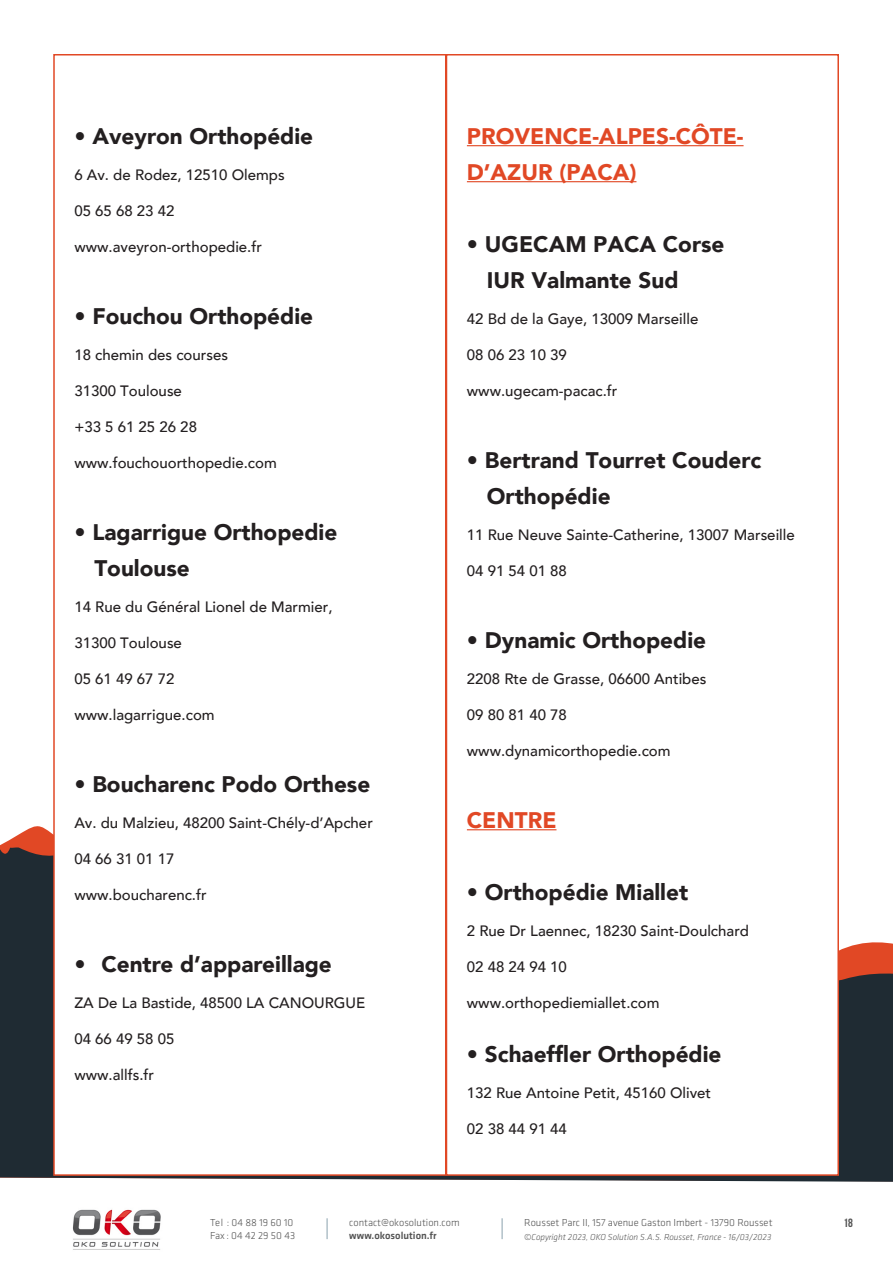
<style>
.page{position:relative;width:893px;height:1263px;background:#fff}
.page>*{position:absolute;margin:0;border:0;box-sizing:border-box;transform-origin:0 0}
.Paragraph_First{font:900 22.5px "Avenir";color:#231f20}
.Paragraph_First-2{font:900 22.5px "Avenir";color:#e14825}
.Paragraph_First-3{font:500 15px "Avenir";color:#231f20}
.t1{font:700 12px "Bebas Neue";color:#535353}
.t2{font:300 10.5px "Klavika";color:#535353}
.t3{font:500 10.5px "Klavika";color:#535353}
.t4{font:italic 300 9px "Klavika";color:#535353}
</style>
<div class="page">
<svg style="left:0;top:847px;width:893px;height:335px;fill:#1f2b33"></svg>
<svg style="left:327px;top:1218px;width:1px;height:21px"></svg>
<svg style="left:502px;top:1218px;width:1px;height:21px"></svg>
<img style="left:73px;top:1209px;width:88px;height:41px">
<div style="left:53px;top:54px;width:393px;height:1122px;background:#fff;border:2px solid #e14825"></div>
<div style="left:446px;top:54px;width:393px;height:1122px;background:#fff;border:2px solid #e14825"></div>
<hr style="left:467px;top:145px;width:276px;height:1px;background:#e14825">
<hr style="left:467px;top:181px;width:169px;height:1px;background:#e14825">
<hr style="left:467px;top:829px;width:89px;height:1px;background:#e14825">
<p class="Paragraph_First" style="left:74px;top:117px;width:240px">• Aveyron Orthopédie</p>
<p class="Paragraph_First-3" style="left:74px;top:162px;width:212px">6 Av. de Rodez, 12510 Olemps</p>
<p class="Paragraph_First-3" style="left:74px;top:198px;width:102px">05 65 68 23 42</p>
<p class="Paragraph_First-3" style="left:74px;top:234px;width:189px">www.aveyron-orthopedie.fr</p>
<p class="Paragraph_First" style="left:74px;top:297px;width:240px">• Fouchou Orthopédie</p>
<p class="Paragraph_First-3" style="left:74px;top:342px;width:155px">18 chemin des courses</p>
<p class="Paragraph_First-3" style="left:74px;top:378px;width:109px">31300 Toulouse</p>
<p class="Paragraph_First-3" style="left:74px;top:414px;width:124px">+33 5 61 25 26 28</p>
<p class="Paragraph_First-3" style="left:74px;top:450px;width:204px">www.fouchouorthopedie.com</p>
<p class="Paragraph_First" style="left:74px;top:513px;width:264px">• Lagarrigue Orthopedie</p>
<p class="Paragraph_First" style="left:94px;top:549px;width:97px">Toulouse</p>
<p class="Paragraph_First-3" style="left:74px;top:594px;width:260px">14 Rue du Général Lionel de Marmier,</p>
<p class="Paragraph_First-3" style="left:74px;top:630px;width:109px">31300 Toulouse</p>
<p class="Paragraph_First-3" style="left:74px;top:666px;width:102px">05 61 49 67 72</p>
<p class="Paragraph_First-3" style="left:74px;top:702px;width:142px">www.lagarrigue.com</p>
<p class="Paragraph_First" style="left:74px;top:765px;width:297px">• Boucharenc Podo Orthese</p>
<p class="Paragraph_First-3" style="left:74px;top:810px;width:300px">Av. du Malzieu, 48200 Saint-Chély-d’Apcher</p>
<p class="Paragraph_First-3" style="left:74px;top:846px;width:102px">04 66 31 01 17</p>
<p class="Paragraph_First-3" style="left:74px;top:882px;width:134px">www.boucharenc.fr</p>
<p class="Paragraph_First" style="left:74px;top:945px;width:259px">• Centre d’appareillage</p>
<p class="Paragraph_First-3" style="left:74px;top:990px;width:292px">ZA De La Bastide, 48500 LA CANOURGUE</p>
<p class="Paragraph_First-3" style="left:74px;top:1026px;width:102px">04 66 49 58 05</p>
<p class="Paragraph_First-3" style="left:74px;top:1062px;width:81px">www.allfs.fr</p>
<p class="Paragraph_First-2" style="left:467px;top:117px;width:278px">PROVENCE-ALPES-CÔTE-</p>
<p class="Paragraph_First-2" style="left:467px;top:153px;width:171px">D’AZUR (PACA)</p>
<p class="Paragraph_First" style="left:467px;top:225px;width:259px">• UGECAM PACA Corse</p>
<p class="Paragraph_First" style="left:487px;top:261px;width:193px">IUR Valmante Sud</p>
<p class="Paragraph_First-3" style="left:467px;top:306px;width:233px">42 Bd de la Gaye, 13009 Marseille</p>
<p class="Paragraph_First-3" style="left:467px;top:342px;width:102px">08 06 23 10 39</p>
<p class="Paragraph_First-3" style="left:467px;top:378px;width:152px">www.ugecam-pacac.fr</p>
<p class="Paragraph_First" style="left:467px;top:441px;width:296px">• Bertrand Tourret Couderc</p>
<p class="Paragraph_First" style="left:487px;top:477px;width:125px">Orthopédie</p>
<p class="Paragraph_First-3" style="left:467px;top:522px;width:329px">11 Rue Neuve Sainte-Catherine, 13007 Marseille</p>
<p class="Paragraph_First-3" style="left:467px;top:558px;width:102px">04 91 54 01 88</p>
<p class="Paragraph_First" style="left:467px;top:621px;width:241px">• Dynamic Orthopedie</p>
<p class="Paragraph_First-3" style="left:467px;top:666px;width:241px">2208 Rte de Grasse, 06600 Antibes</p>
<p class="Paragraph_First-3" style="left:467px;top:702px;width:102px">09 80 81 40 78</p>
<p class="Paragraph_First-3" style="left:467px;top:738px;width:205px">www.dynamicorthopedie.com</p>
<p class="Paragraph_First-2" style="left:467px;top:801px;width:91px">CENTRE</p>
<p class="Paragraph_First" style="left:467px;top:873px;width:223px">• Orthopédie Miallet</p>
<p class="Paragraph_First-3" style="left:467px;top:918px;width:284px">2 Rue Dr Laennec, 18230 Saint-Doulchard</p>
<p class="Paragraph_First-3" style="left:467px;top:954px;width:102px">02 48 24 94 10</p>
<p class="Paragraph_First-3" style="left:467px;top:990px;width:194px">www.orthopediemiallet.com</p>
<p class="Paragraph_First" style="left:467px;top:1035px;width:256px">• Schaeffler Orthopédie</p>
<p class="Paragraph_First-3" style="left:467px;top:1080px;width:246px">132 Rue Antoine Petit, 45160 Olivet</p>
<p class="Paragraph_First-3" style="left:467px;top:1116px;width:102px">02 38 44 91 44</p>
<p class="t2" style="left:524px;top:1216px;width:250px">Rousset Parc II, 157 avenue Gaston Imbert - 13790 Rousset</p>
<p class="t4" style="left:524px;top:1231px;width:249px">©Copyright 2023, OKO Solution S.A.S. Rousset, France - 16/03/2023</p>
<p class="t2" style="left:210px;top:1216px;width:85px">Tel : 04 88 19 60 10</p>
<p class="t1" style="left:843px;top:1216px;width:11px">18</p>
<p class="t2" style="left:210px;top:1229px;width:87px">Fax : 04 42 29 50 43</p>
<p class="t2" style="left:349px;top:1216px;width:112px">contact@okosolution.com</p>
<p class="t3" style="left:349px;top:1228px;width:89px">www.okosolution.fr</p>
</div>
